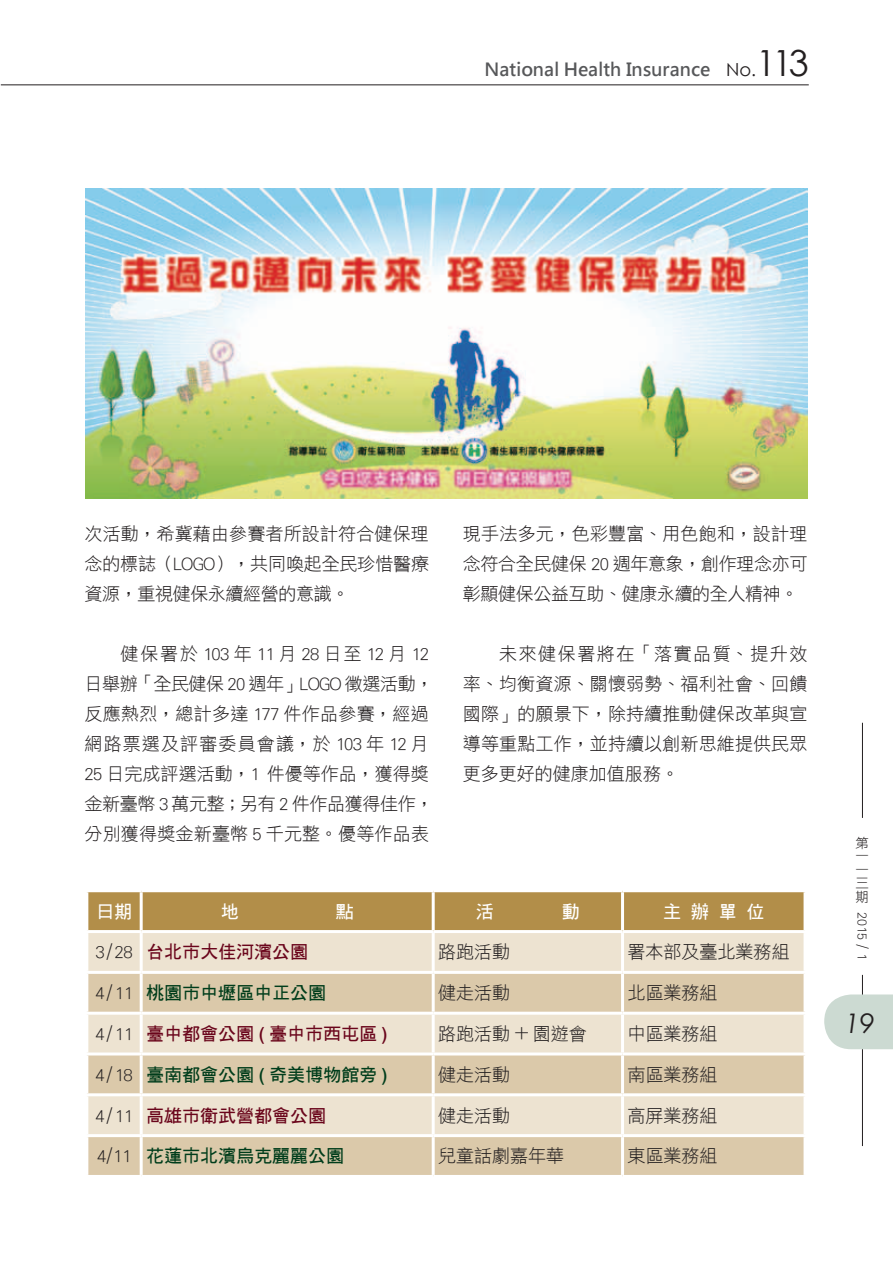
<style>
.page{position:relative;width:893px;height:1263px;background:#fff}
.page>*{position:absolute;margin:0;border:0;box-sizing:border-box;transform-origin:0 0}
.t1{font:italic 27px "Century Gothic";color:#231f20}
.t2{font:18px/30px "DF Hei Lt HKP BF";color:#231f20;text-align:justify}
.t3{font:18px "DF Hei Bd HKP BF";color:#003d1b}
.t4{font:18px "DF Hei Bd HKP BF";color:#6a051b}
.t5{font:700 18px "Microsoft Jheng Hei";color:#57585a}
.t6{font:18px "DF Hei Bd HKP BF";color:#fff}
.t7{font:13.5px/13.5px "DF Hei Lt HKP BF";color:#231f20;text-align:justify}
.s1{font-family:"Century Gothic";font-weight:400;color:#231f20}
.s2{font-family:"Century Gothic";font-weight:400;font-size:36px;color:#231f20}
.s3{font-family:"DF Hei Lt HKP BF";color:#231f20}
</style>
<div class="page">
<hr style="left:1px;top:85px;width:808px;height:1px;background:#231f20">
<hr style="left:862px;top:975px;width:1px;height:171px;background:#231f20">
<svg style="left:824px;top:994px;width:69px;height:55px;background:#d0ddd5"></svg>
<hr style="left:862px;top:723px;width:1px;height:95px;background:#231f20">
<div style="left:88px;top:892px;width:715px;height:38px;background:#b28e49"></div>
<div style="left:88px;top:933px;width:715px;height:38px;background:#ede3d1"></div>
<svg style="left:88px;top:974px;width:715px;height:201px;background:#e2d3ba"></svg>
<hr style="left:140px;top:892px;width:3px;height:38px;background:#fff">
<hr style="left:432px;top:892px;width:3px;height:38px;background:#fff">
<hr style="left:621px;top:892px;width:3px;height:38px;background:#fff">
<hr style="left:140px;top:933px;width:3px;height:38px;background:#fff">
<hr style="left:432px;top:933px;width:3px;height:38px;background:#fff">
<hr style="left:621px;top:933px;width:3px;height:38px;background:#fff">
<hr style="left:140px;top:974px;width:3px;height:38px;background:#fff">
<hr style="left:432px;top:974px;width:3px;height:38px;background:#fff">
<hr style="left:621px;top:974px;width:3px;height:38px;background:#fff">
<hr style="left:85px;top:1012px;width:56px;height:3px;background:#fff">
<hr style="left:141px;top:1012px;width:292px;height:3px;background:#fff">
<hr style="left:140px;top:1015px;width:3px;height:37px;background:#fff">
<hr style="left:433px;top:1012px;width:189px;height:3px;background:#fff">
<hr style="left:432px;top:1015px;width:3px;height:37px;background:#fff">
<hr style="left:622px;top:1012px;width:184px;height:3px;background:#fff">
<hr style="left:621px;top:1015px;width:3px;height:37px;background:#fff">
<hr style="left:85px;top:1052px;width:56px;height:3px;background:#fff">
<hr style="left:141px;top:1052px;width:292px;height:3px;background:#fff">
<hr style="left:140px;top:1055px;width:3px;height:38px;background:#fff">
<hr style="left:433px;top:1052px;width:189px;height:3px;background:#fff">
<hr style="left:432px;top:1055px;width:3px;height:38px;background:#fff">
<hr style="left:622px;top:1052px;width:184px;height:3px;background:#fff">
<hr style="left:621px;top:1055px;width:3px;height:38px;background:#fff">
<hr style="left:85px;top:1093px;width:56px;height:3px;background:#fff">
<hr style="left:141px;top:1093px;width:292px;height:3px;background:#fff">
<hr style="left:140px;top:1096px;width:3px;height:38px;background:#fff">
<hr style="left:433px;top:1093px;width:189px;height:3px;background:#fff">
<hr style="left:432px;top:1096px;width:3px;height:38px;background:#fff">
<hr style="left:622px;top:1093px;width:184px;height:3px;background:#fff">
<hr style="left:621px;top:1096px;width:3px;height:38px;background:#fff">
<hr style="left:85px;top:1134px;width:56px;height:3px;background:#fff">
<hr style="left:141px;top:1134px;width:292px;height:3px;background:#fff">
<hr style="left:140px;top:1137px;width:3px;height:38px;background:#fff">
<hr style="left:433px;top:1134px;width:189px;height:3px;background:#fff">
<hr style="left:432px;top:1137px;width:3px;height:38px;background:#fff">
<hr style="left:622px;top:1134px;width:184px;height:3px;background:#fff">
<hr style="left:621px;top:1137px;width:3px;height:38px;background:#fff">
<img style="left:85px;top:189px;width:723px;height:309px">
<p class="t5" style="left:485px;top:58px;width:326px">National Health Insurance <span class="s1">No.</span><span class="s2">113</span></p>
<p class="t2" style="left:85px;top:519px;width:346px">次活動，希冀藉由參賽者所設計符合健保理念的標誌（LOGO），共同喚起全民珍惜醫療資源，重視健保永續經營的意識。</p>
<p class="t2" style="left:85px;top:639px;width:350px;text-align:left;text-indent:36px">健保署於 103 年 11 月 28 日至 12 月 12日舉辦「全民健保 20 週年」LOGO 徵選活動，反應熱烈，總計多達 177 件作品參賽，經過網路票選及評審委員會議，於 103 年 12 月<br>25 日完成評選活動，1 件優等作品，獲得獎金新臺幣 3 萬元整；另有 2 件作品獲得佳作，分別獲得獎金新臺幣 5 千元整。優等作品表</p>
<p class="t2" style="left:463px;top:519px;width:346px">現手法多元，色彩豐富、用色飽和，設計理念符合全民健保 20 週年意象，創作理念亦可彰顯健保公益互助、健康永續的全人精神。</p>
<p class="t2" style="left:463px;top:639px;width:346px;text-indent:36px">未來健保署將在「落實品質、提升效率、均衡資源、關懷弱勢、福利社會、回饋國際」的願景下，除持續推動健保改革與宣導等重點工作，並持續以創新思維提供民眾更多更好的健康加值服務。</p>
<p class="t6" style="left:96px;top:902px;width:37px">日期</p>
<p class="t6" style="left:221px;top:902px;width:19px">地</p>
<p class="t6" style="left:336px;top:902px;width:19px">點</p>
<p class="t6" style="left:476px;top:902px;width:19px">活</p>
<p class="t6" style="left:562px;top:902px;width:19px">動</p>
<p class="t6" style="left:663px;top:902px;width:103px">主 辦 單 位</p>
<p class="t4" style="left:95px;top:943px;width:214px"><span class="s3">3/28</span> 台北市大佳河濱公園</p>
<p class="t2" style="left:438px;top:937px;width:73px">路跑活動</p>
<p class="t2" style="left:628px;top:937px;width:163px">署本部及臺北業務組</p>
<p class="t3" style="left:95px;top:984px;width:232px"><span class="s3">4/11</span> 桃園市中壢區中正公園</p>
<p class="t2" style="left:438px;top:978px;width:73px">健走活動</p>
<p class="t2" style="left:628px;top:978px;width:91px">北區業務組</p>
<p class="t4" style="left:95px;top:1024px;width:294px"><span class="s3">4/11</span> 臺中都會公園 ( 臺中市西屯區 )</p>
<p class="t2" style="left:438px;top:1018px;width:150px">路跑活動 + 園遊會</p>
<p class="t2" style="left:628px;top:1018px;width:91px">中區業務組</p>
<p class="t3" style="left:95px;top:1065px;width:294px"><span class="s3">4/18</span> 臺南都會公園 ( 奇美博物館旁 )</p>
<p class="t2" style="left:438px;top:1059px;width:73px">健走活動</p>
<p class="t2" style="left:628px;top:1059px;width:91px">南區業務組</p>
<p class="t4" style="left:95px;top:1106px;width:232px"><span class="s3">4/11</span> 高雄市衛武營都會公園</p>
<p class="t2" style="left:438px;top:1100px;width:73px">健走活動</p>
<p class="t2" style="left:628px;top:1100px;width:91px">高屏業務組</p>
<p class="t3" style="left:97px;top:1147px;width:249px"><span class="s3">4/11</span> 花蓮市北濱烏克麗麗公園</p>
<p class="t2" style="left:438px;top:1141px;width:127px">兒童話劇嘉年華</p>
<p class="t2" style="left:628px;top:1141px;width:91px">東區業務組</p>
<p class="t7" style="left:856px;top:836px;width:14px">第一一三期</p>
<p class="t7" style="left:869px;top:912px;width:49px;rotate:90deg">2015 / 1</p>
<h1 class="t1" style="left:845px;top:1004px;width:31px">19</h1>
</div>
